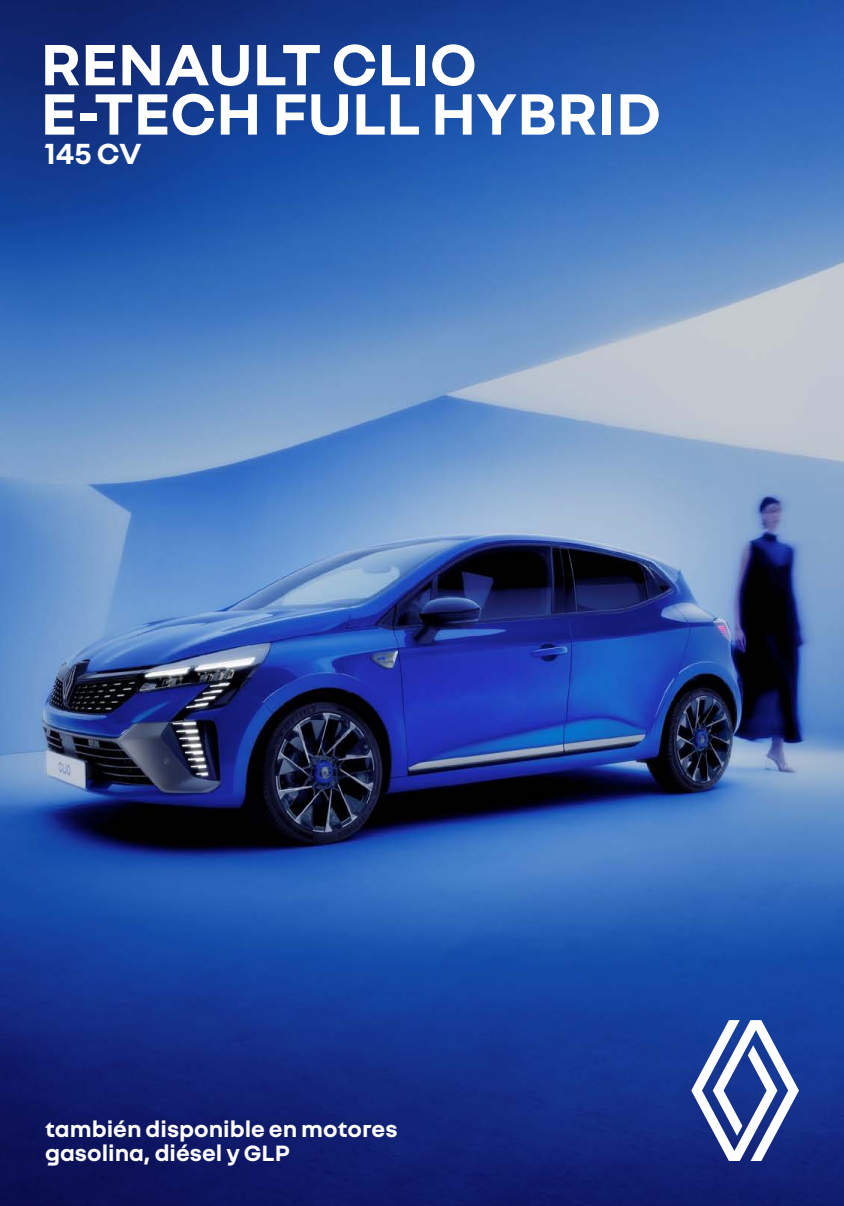
<style>
.page{position:relative;width:844px;height:1206px;background:#fff}
.page>*{position:absolute;margin:0;border:0;box-sizing:border-box;transform-origin:0 0}
.t1{font:700 63px "Nouvel R";color:#fff}
.t2{font:700 31.5px "Nouvel R";color:#fff}
.t3{font:700 24px/24px "Nouvel R";color:#fff}
</style>
<div class="page">
<img style="left:0;top:0;width:844px;height:1206px">
<svg style="left:691px;top:1020px;width:108px;height:141px"></svg>
<h1 class="t1" style="left:40px;top:24px;width:438px">RENAULT CLIO</h1>
<h1 class="t1" style="left:40px;top:73px;width:622px">E-TECH FULL HYBRID</h1>
<h2 class="t2" style="left:44px;top:133px;width:99px">145 CV</h2>
<p class="t3" style="left:45px;top:1116px;width:354px">también disponible en motores gasolina, diésel y GLP</p>
</div>
